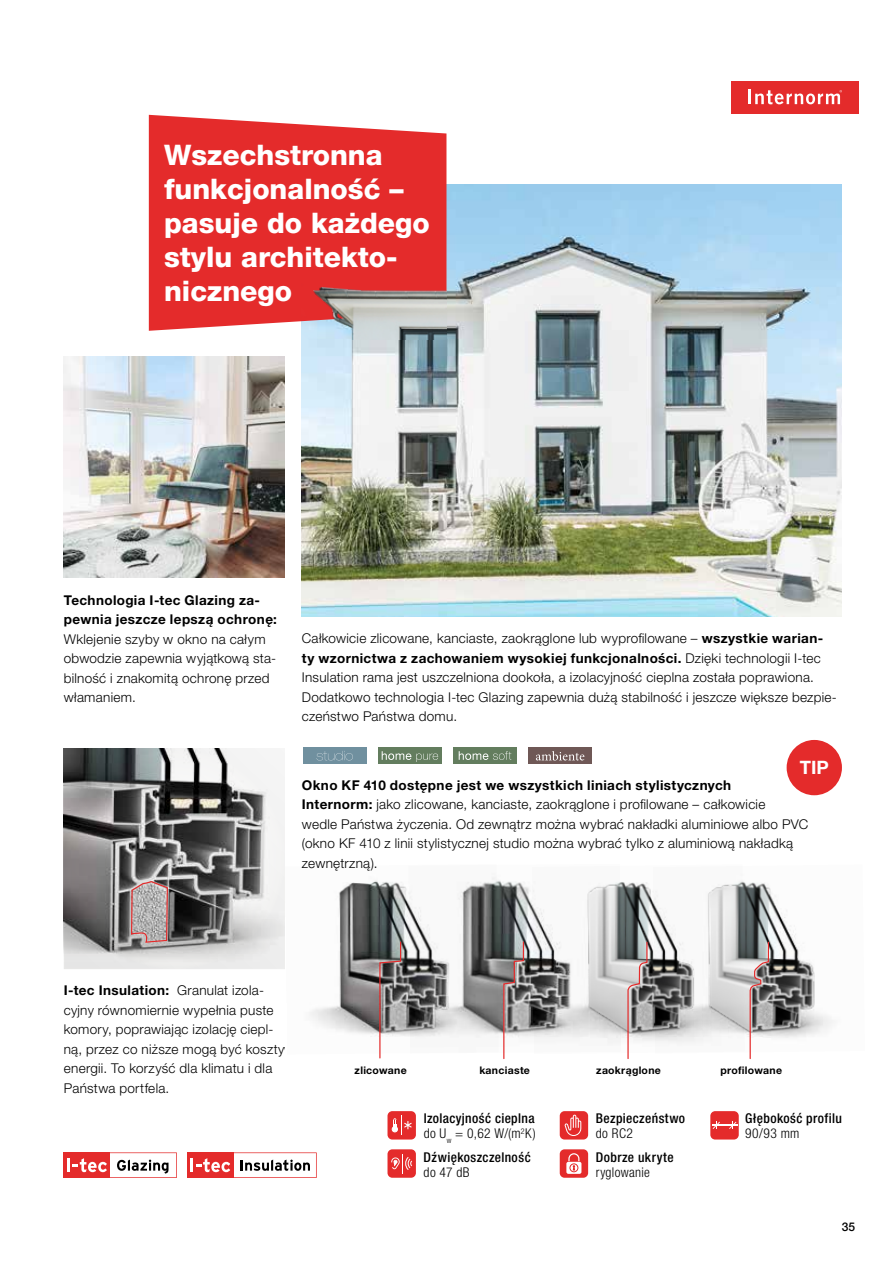
<style>
.page{position:relative;width:893px;height:1263px;background:#fff}
.page>*{position:absolute;margin:0;border:0;box-sizing:border-box;transform-origin:0 0}
.t1{font:800 28.35px/34px "Helvetica Neue LT Pro";color:#fff}
.t2{font:700 18.45px "Helvetica Neue LT Pro";color:#fff}
.t3{font:300 13.5px/19.5px "Helvetica Neue LT Pro";letter-spacing:.02em;color:#000}
.t4{font:500 condensed 13.5px/15px "Helvetica Neue LT Pro";letter-spacing:.03em;color:#000}
.t5{font:700 13.5px/19.5px "Helvetica Neue LT Pro";letter-spacing:.03em;color:#000}
.t6{font:300 condensed 13.5px "Helvetica Neue LT Pro";letter-spacing:.025em;color:#000}
.t7{font:500 12px "Helvetica Neue LT Pro";color:#000}
.t8{font:700 10.5px "Helvetica Neue LT Pro";letter-spacing:.025em;color:#000}
.s1{font-weight:700}
.s2{font-weight:300}
</style>
<div class="page">
<hr style="left:0;top:0;width:1px;height:1263px;background:#e7e7e7">
<div style="left:710px;top:1111px;width:29px;height:28px;background:#e42b2b;border-radius:5px"></div>
<svg style="left:712px;top:1122px;width:25px;height:7px"></svg>
<div style="left:387px;top:1111px;width:29px;height:28px;background:#e42b2b;border-radius:5px"></div>
<svg style="left:392px;top:1116px;width:20px;height:19px"></svg>
<div style="left:387px;top:1149px;width:29px;height:29px;background:#e42b2b;border-radius:5px"></div>
<svg style="left:391px;top:1154px;width:21px;height:19px"></svg>
<img style="left:302px;top:185px;width:540px;height:432px">
<div style="left:149px;top:115px;width:297px;height:216px;background:#e42b2b"></div>
<div style="left:528px;top:747px;width:64px;height:17px;background:#6f5856"></div>
<svg style="left:536px;top:751px;width:48px;height:9px"></svg>
<div style="left:303px;top:747px;width:64px;height:17px;background:#70909f"></div>
<svg style="left:317px;top:751px;width:36px;height:9px"></svg>
<div style="left:378px;top:747px;width:64px;height:17px;background:#637d5e"></div>
<svg style="left:382px;top:751px;width:56px;height:11px"></svg>
<div style="left:453px;top:747px;width:64px;height:17px;background:#637d5e"></div>
<svg style="left:459px;top:751px;width:52px;height:9px"></svg>
<div style="left:187px;top:1152px;width:46px;height:26px;background:#e42b2b"></div>
<svg style="left:190px;top:1152px;width:127px;height:26px"></svg>
<div style="left:64px;top:1152px;width:46px;height:26px;background:#e42b2b"></div>
<svg style="left:67px;top:1152px;width:110px;height:26px"></svg>
<img style="left:64px;top:356px;width:221px;height:221px">
<img style="left:499px;top:880px;width:33px;height:157px">
<img style="left:310px;top:877px;width:189px;height:161px">
<img style="left:532px;top:882px;width:121px;height:162px">
<img style="left:653px;top:880px;width:180px;height:164px">
<svg style="left:379px;top:941px;width:23px;height:118px"></svg>
<svg style="left:627px;top:941px;width:21px;height:118px"></svg>
<svg style="left:749px;top:941px;width:21px;height:118px"></svg>
<svg style="left:503px;top:941px;width:22px;height:118px"></svg>
<svg style="left:66px;top:750px;width:217px;height:217px;background:#8d8d8c"></svg>
<div style="left:64px;top:748px;width:221px;height:221px;border:1px solid #fff"></div>
<svg style="left:130px;top:880px;width:50px;height:62px;background:#9a8d8d"></svg>
<img style="left:302px;top:275px;width:145px;height:65px">
<div style="left:560px;top:1149px;width:28px;height:29px;background:#e42b2b;border-radius:5px"></div>
<svg style="left:566px;top:1153px;width:15px;height:21px"></svg>
<div style="left:570px;top:1163px;width:8px;height:9px;border:1px solid #e42b2b;border-radius:50%"></div>
<div style="left:560px;top:1111px;width:28px;height:28px;background:#e42b2b;border-radius:5px"></div>
<svg style="left:564px;top:1115px;width:17px;height:21px"></svg>
<div style="left:787px;top:740px;width:55px;height:55px;background:#e42b2b;border-radius:50%"></div>
<div style="left:731px;top:81px;width:128px;height:32px;background:#e42b2b"></div>
<hr style="left:748px;top:90px;width:3px;height:14px;background:#fff">
<svg style="left:755px;top:90px;width:87px;height:14px"></svg>
<h1 class="t1" style="left:164px;top:138px;width:267px">Wszechstronna funkcjonalność – pasuje do każdego stylu architekto&shy;nicznego</h1>
<p class="t5" style="left:64px;top:590px;width:215px">Technologia I-tec Glazing za&shy;pewnia jeszcze lepszą ochronę:</p>
<p class="t3" style="left:64px;top:629px;width:214px">Wklejenie szyby w okno na całym obwodzie zapewnia wyjątkową sta&shy;bilność i znakomitą ochronę przed włamaniem.</p>
<p class="t3" style="left:302px;top:628px;width:536px">Całkowicie zlicowane, kanciaste, zaokrąglone lub wyprofilowane – <span class="s1">wszystkie warian&shy;ty wzornictwa z zachowaniem wysokiej funkcjonalności.</span> Dzięki technologii I-tec Insulation rama jest uszczelniona dookoła, a izolacyjność cieplna została poprawiona.<br>Dodatkowo technologia I-tec Glazing zapewnia dużą stabilność i jeszcze większe bezpie&shy;czeństwo Państwa domu.</p>
<h2 class="t2" style="left:800px;top:756px;width:31px">TIP</h2>
<p class="t3" style="left:302px;top:775px;width:508px"><span class="s1">Okno KF 410 dostępne jest we wszystkich liniach stylistycznych<br>Internorm:</span> jako zlicowane, kanciaste, zaokrąglone i profilowane – całkowicie<br>wedle Państwa życzenia. Od zewnątrz można wybrać nakładki aluminiowe albo PVC (okno KF 410 z linii stylistycznej studio można wybrać tylko z aluminiową nakładką zewnętrzną).</p>
<p class="t3" style="left:64px;top:980px;width:222px"><span class="s1">I-tec Insulation:</span> Granulat izola&shy;cyjny równomiernie wypełnia puste komory, poprawiając izolację ciepl&shy;ną, przez co niższe mogą być koszty energii. To korzyść dla klimatu i dla Państwa portfela.</p>
<p class="t8" style="left:355px;top:1064px;width:54px">zlicowane</p>
<p class="t8" style="left:479px;top:1064px;width:52px">kanciaste</p>
<p class="t8" style="left:596px;top:1064px;width:66px">zaokrąglone</p>
<p class="t8" style="left:720px;top:1064px;width:63px">profilowane</p>
<p class="t4" style="left:596px;top:1111px;width:91px">Bezpieczeństwo</p>
<p class="t6" style="left:596px;top:1125px;width:39px">do RC2</p>
<p class="t4" style="left:596px;top:1149px;width:79px">Dobrze ukryte</p>
<p class="t6" style="left:596px;top:1164px;width:56px">ryglowanie</p>
<p class="t4" style="left:424px;top:1111px;width:113px">Izolacyjność cieplna <span class="s2">do U</span><sub>w</sub> <span class="s2">= 0,62 W/(m</span><sup>2</sup><span class="s2">K)</span></p>
<p class="t4" style="left:424px;top:1149px;width:108px">Dźwiękoszczelność</p>
<p class="t6" style="left:424px;top:1164px;width:47px">do 47 dB</p>
<p class="t4" style="left:745px;top:1111px;width:98px">Głębokość profilu</p>
<p class="t6" style="left:745px;top:1125px;width:56px">90/93 mm</p>
<p class="t7" style="left:842px;top:1219px;width:15px">35</p>
</div>
